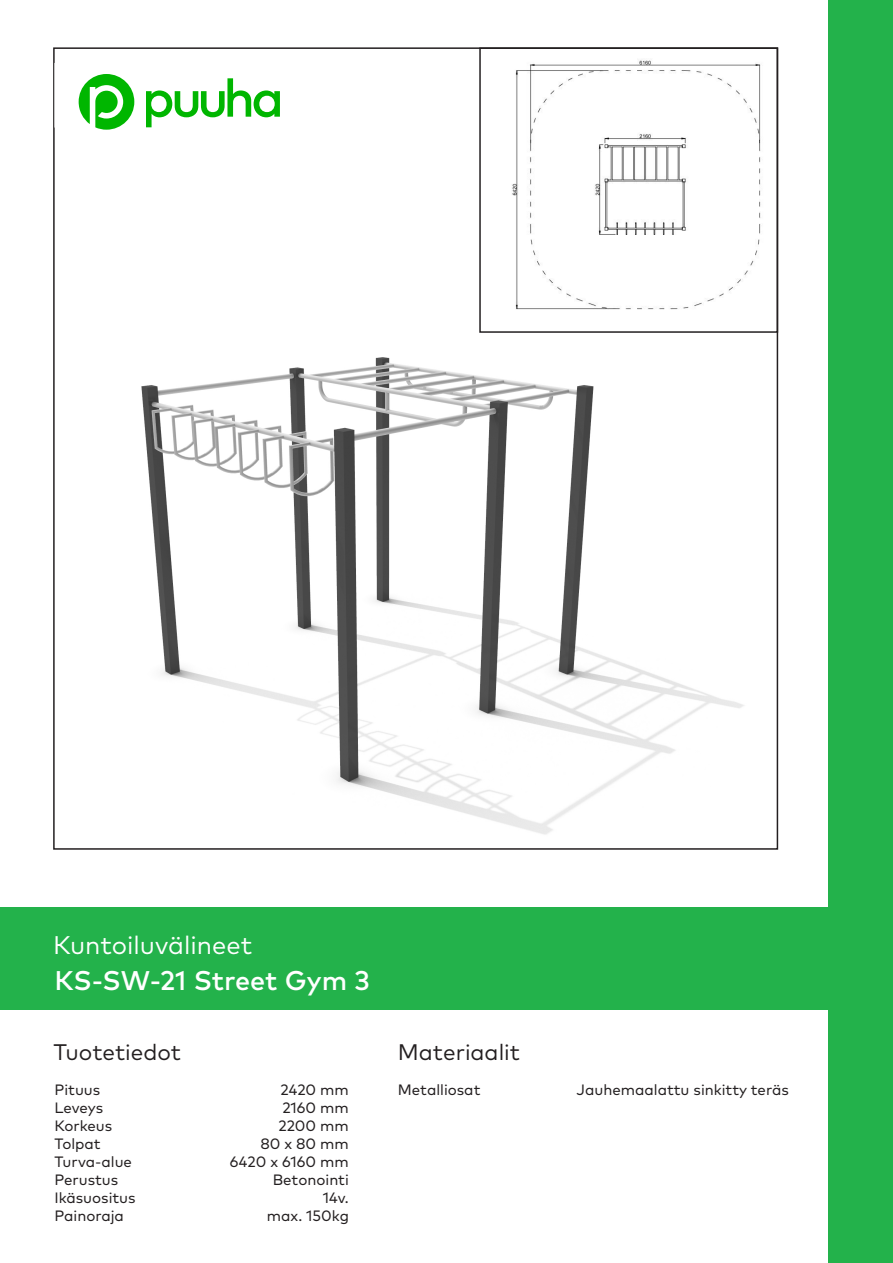
<style>
.page{position:relative;width:893px;height:1263px;background:#fff}
.page>*{position:absolute;margin:0;border:0;box-sizing:border-box;transform-origin:0 0}
.TUOTENUMERO{font:500 27px "Mark Pro";color:#fff}
.TUOTERYHMÄ{font:25.5px "Mark Pro";color:#fff}
.TUOTE_MATERIAALI{font:22.5px "Mark Pro";color:#231f20}
.Tiedot{font:15px "Mark Pro";color:#231f20}
.Numerot{font:15px "Mark Pro";color:#231f20}
</style>
<div class="page">
<img style="left:141px;top:357px;width:603px;height:478px">
<div style="left:828px;top:0;width:65px;height:1263px;background:#23b24b"></div>
<div style="left:0;top:907px;width:884px;height:102px;background:#23b24b"></div>
<svg style="left:79px;top:74px;width:55px;height:56px"></svg>
<svg style="left:146px;top:78px;width:134px;height:49px"></svg>
<img style="left:512px;top:60px;width:249px;height:250px">
<div style="left:479px;top:47px;width:299px;height:286px;border:2px solid #231f20"></div>
<p class="TUOTERYHMÄ" style="left:53px;top:926px;width:201px">Kuntoiluvälineet</p>
<p class="TUOTENUMERO" style="left:54px;top:960px;width:317px">KS-SW-21 Street Gym 3</p>
<p class="TUOTE_MATERIAALI" style="left:53px;top:1035px;width:129px">Tuotetiedot</p>
<p class="TUOTE_MATERIAALI" style="left:398px;top:1035px;width:124px">Materiaalit</p>
<p class="Tiedot" style="left:54px;top:1078px;width:47px">Pituus</p>
<p class="Tiedot" style="left:54px;top:1096px;width:50px">Leveys</p>
<p class="Tiedot" style="left:54px;top:1114px;width:59px">Korkeus</p>
<p class="Tiedot" style="left:54px;top:1132px;width:48px">Tolpat</p>
<p class="Tiedot" style="left:54px;top:1150px;width:79px">Turva-alue</p>
<p class="Tiedot" style="left:54px;top:1168px;width:65px">Perustus</p>
<p class="Tiedot" style="left:54px;top:1186px;width:83px">Ikäsuositus</p>
<p class="Tiedot" style="left:54px;top:1204px;width:71px">Painoraja</p>
<p class="Tiedot" style="left:398px;top:1078px;width:84px">Metalliosat</p>
<p class="Tiedot" style="left:576px;top:1078px;width:214px">Jauhemaalattu sinkitty teräs</p>
<p class="Numerot" style="left:280px;top:1078px;width:70px">2420 mm</p>
<p class="Numerot" style="left:282px;top:1096px;width:68px">2160 mm</p>
<p class="Numerot" style="left:278px;top:1114px;width:72px">2200 mm</p>
<p class="Numerot" style="left:260px;top:1132px;width:90px">80 x 80 mm</p>
<p class="Numerot" style="left:230px;top:1150px;width:121px">6420 x 6160 mm</p>
<p class="Tiedot" style="left:273px;top:1168px;width:78px">Betonointi</p>
<p class="Tiedot" style="left:323px;top:1186px;width:28px">14v.</p>
<p class="Tiedot" style="left:267px;top:1204px;width:84px">max. 150kg</p>
</div>
